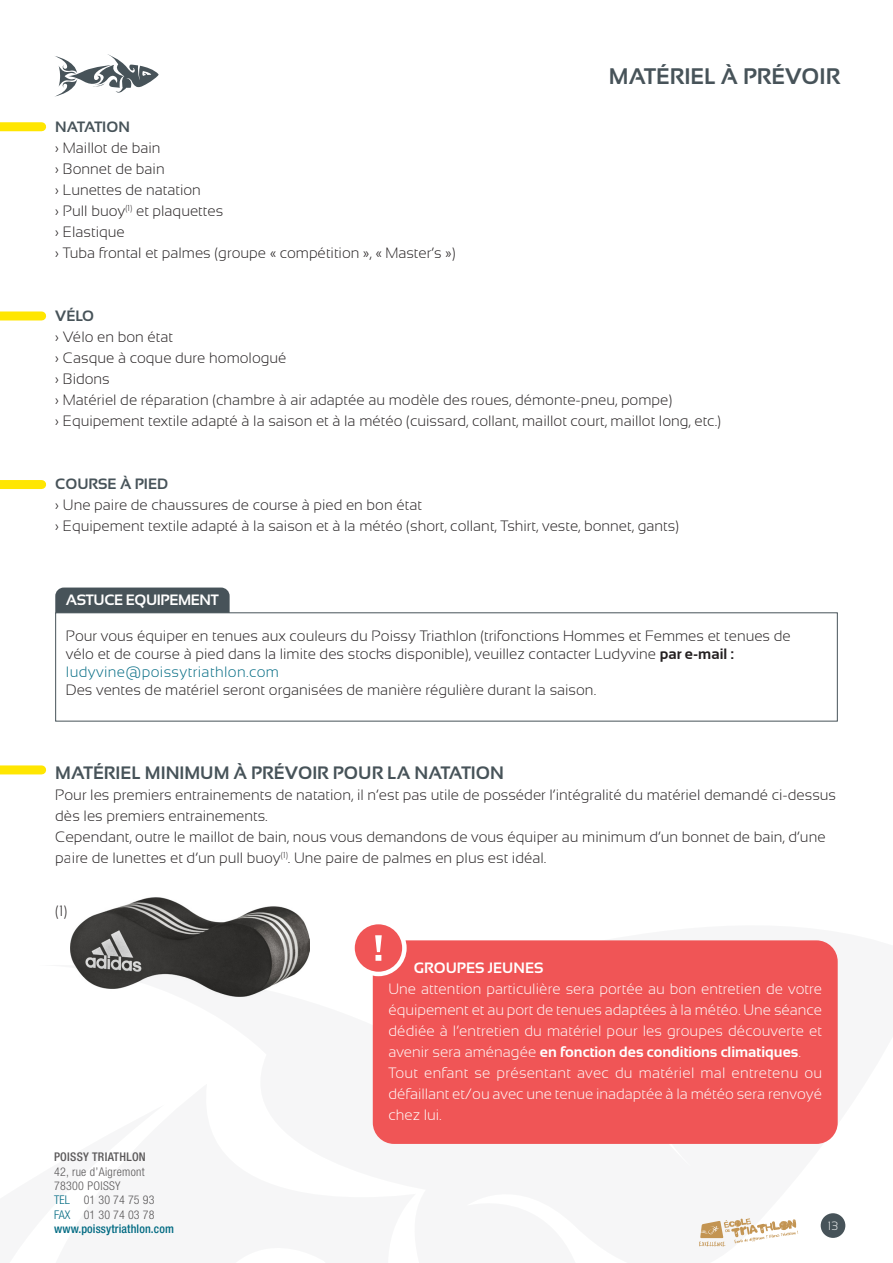
<style>
.page{position:relative;width:893px;height:1263px;background:#fff}
.page>*{position:absolute;margin:0;border:0;box-sizing:border-box;transform-origin:0 0}
.t1{font:700 22.5px "Sansation";color:#475359}
.t2{font:700 18px "Sansation";color:#475359}
.t3{font:300 15px/21px "Sansation";color:#231f20}
.t4{font:300 15px/21px "Sansation";letter-spacing:.005em;color:#fff}
.t5{font:700 15px "Sansation";color:#475359}
.t6{font:700 15px "Sansation";letter-spacing:-.025em;color:#fff}
.t7{font:700 15px "Sansation";color:#fff}
.t8{font:300 condensed 12px/14.4px "Helvetica Neue LT Std";letter-spacing:.025em;color:#5a5859}
.t9{font:500 condensed 12px "Helvetica Neue LT Std";letter-spacing:.025em;color:#5a5859}
.t10{font:300 12px "Sansation";color:#fff}
.s1{font-weight:700}
.s2{color:#006a82}
.s3{font-weight:500;color:#006a82}
</style>
<div class="page">
<svg style="left:55px;top:54px;width:104px;height:43px"></svg>
<div style="left:821px;top:1213px;width:24px;height:25px;background:#475359;border-radius:50%"></div>
<svg style="left:699px;top:1218px;width:99px;height:28px"></svg>
<div style="left:55px;top:587px;width:175px;height:25px;background:#475359"></div>
<div style="left:55px;top:612px;width:783px;height:109px;border:1px solid #475359"></div>
<img style="left:70px;top:897px;width:239px;height:101px">
<div style="left:373px;top:940px;width:465px;height:204px;background:#f05556;border-radius:21px"></div>
<div style="left:352px;top:922px;width:52px;height:52px;background:#f05556;border-radius:50%"></div>
<div style="left:350px;top:920px;width:57px;height:56px;border:4px solid #fff;border-radius:50%"></div>
<svg style="left:375px;top:935px;width:7px;height:26px"></svg>
<div style="left:0;top:480px;width:42px;height:9px;background:#ffe601"></div>
<div style="left:0;top:765px;width:42px;height:9px;background:#ffe601"></div>
<div style="left:0;top:311px;width:42px;height:9px;background:#ffe601"></div>
<div style="left:0;top:122px;width:42px;height:9px;background:#ffe601"></div>
<p class="t5" style="left:55px;top:119px;width:76px">NATATION</p>
<p class="t3" style="left:55px;top:137px;width:402px">› Maillot de bain<br>› Bonnet de bain<br>› Lunettes de natation<br>› Pull buoy<sup>(1)</sup> et plaquettes<br>› Elastique<br>› Tuba frontal et palmes (groupe « compétition », « Master’s »)</p>
<h1 class="t1" style="left:609px;top:63px;width:233px">MATÉRIEL À PRÉVOIR</h1>
<p class="t5" style="left:55px;top:308px;width:40px">VÉLO</p>
<p class="t3" style="left:55px;top:326px;width:667px">› Vélo en bon état<br>› Casque à coque dure homologué<br>› Bidons<br>› Matériel de réparation (chambre à air adaptée au modèle des roues, démonte-pneu, pompe)<br>› Equipement textile adapté à la saison et à la météo (cuissard, collant, maillot court, maillot long, etc.)</p>
<p class="t5" style="left:55px;top:476px;width:114px">COURSE À PIED</p>
<p class="t3" style="left:55px;top:494px;width:625px">› Une paire de chaussures de course à pied en bon état<br>› Equipement textile adapté à la saison et à la météo (short, collant, Tshirt, veste, bonnet, gants)</p>
<p class="t6" style="left:66px;top:591px;width:154px">ASTUCE EQUIPEMENT</p>
<p class="t3" style="left:66px;top:627px;width:726px;line-height:18px">Pour vous équiper en tenues aux couleurs du Poissy Triathlon (trifonctions Hommes et Femmes et tenues de vélo et de course à pied dans la limite des stocks disponible), veuillez contacter Ludyvine <span class="s1">par e-mail : </span><span class="s2">ludyvine@poissytriathlon.com</span></p>
<p class="t3" style="left:66px;top:679px;width:532px">Des ventes de matériel seront organisées de manière régulière durant la saison.</p>
<p class="t2" style="left:55px;top:762px;width:450px">MATÉRIEL MINIMUM À PRÉVOIR POUR LA NATATION</p>
<p class="t3" style="left:55px;top:784px;width:782px">Pour les premiers entrainements de natation, il n’est pas utile de posséder l’intégralité du matériel demandé ci-dessus dès les premiers entrainements.<br>Cependant, outre le maillot de bain, nous vous demandons de vous équiper au minimum d’un bonnet de bain, d’une paire de lunettes et d’un pull buoy<sup>(1)</sup>. Une paire de palmes en plus est idéal.</p>
<p class="t3" style="left:55px;top:900px;width:14px">(1)</p>
<p class="t9" style="left:54px;top:1150px;width:93px">POISSY TRIATHLON</p>
<p class="t8" style="left:54px;top:1164px;width:121px">42, rue d’Aigremont<br>78300 POISSY<br><span class="s2">TEL</span> 01 30 74 75 93<br><span class="s2">FAX</span> 01 30 74 03 78 <span class="s3">www.poissytriathlon.com</span></p>
<p class="t7" style="left:414px;top:960px;width:131px">GROUPES JEUNES</p>
<p class="t4" style="left:388px;top:979px;width:435px">Une attention particulière sera portée au bon entretien de votre équipement et au port de tenues adaptées à la météo. Une séance dédiée à l’entretien du matériel pour les groupes découverte et avenir sera aménagée <span class="s1">en fonction des conditions climatiques</span>.<br>Tout enfant se présentant avec du matériel mal entretenu ou défaillant et/ou avec une tenue inadaptée à la météo sera renvoyé chez lui.</p>
<p class="t10" style="left:828px;top:1219px;width:12px">13</p>
</div>
